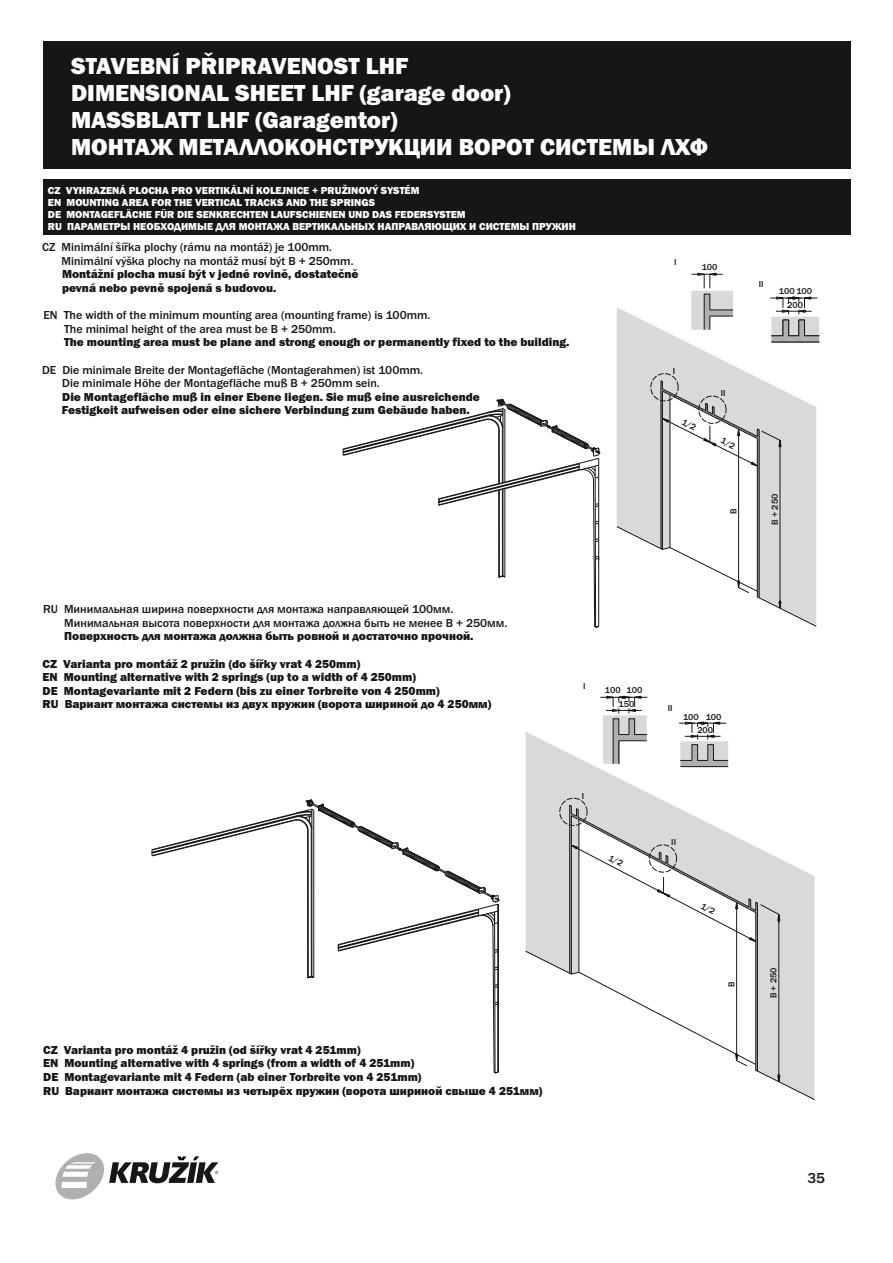
<style>
.page{position:relative;width:893px;height:1263px;background:#fff}
.page>*{position:absolute;margin:0;border:0;box-sizing:border-box;transform-origin:0 0}
.t1{font:800 24px/27.2px "Franklin Gothic";color:#fff}
.t2{font:500 15px "Franklin Gothic";color:#151616}
.t3{font:800 12px/13.6px "Franklin Gothic";color:#151616}
.t4{font:500 12px/13.6px "Franklin Gothic";color:#151616}
.t5{font:800 10.5px/11.9px "Franklin Gothic";color:#fff}
.t6{font:500 9px/14.2px "Franklin Gothic";color:#151616}
</style>
<div class="page">
<div style="left:43px;top:179px;width:808px;height:56px;background:#151616"></div>
<svg style="left:617px;top:307px;width:145px;height:73px;fill:#d9d9da"></svg>
<svg style="left:343px;top:399px;width:257px;height:228px"></svg>
<svg style="left:770px;top:297px;width:49px;height:45px"></svg>
<hr style="left:771px;top:342px;width:48px;height:1px;background:#151616">
<svg style="left:691px;top:273px;width:42px;height:57px"></svg>
<svg style="left:152px;top:799px;width:348px;height:274px"></svg>
<svg style="left:526px;top:732px;width:203px;height:84px"></svg>
<svg style="left:569px;top:805px;width:160px;height:11px;fill:#d9d9da"></svg>
<svg style="left:679px;top:722px;width:49px;height:45px"></svg>
<svg style="left:600px;top:696px;width:47px;height:68px"></svg>
<div style="left:560px;top:798px;width:27px;height:28px;border:1px dashed #151616;border-radius:50%"></div>
<div style="left:651px;top:373px;width:27px;height:28px;border:1px dashed #151616;border-radius:50%"></div>
<div style="left:43px;top:41px;width:808px;height:128px;background:#151616"></div>
<svg style="left:55px;top:1153px;width:163px;height:46px"></svg>
<svg style="left:616px;top:380px;width:201px;height:247px"></svg>
<svg style="left:525px;top:816px;width:290px;height:284px"></svg>
<h1 class="t1" style="left:71px;top:54px;width:639px">STAVEBNÍ PŘIPRAVENOST LHF<br>DIMENSIONAL SHEET LHF (garage door)<br>MASSBLATT LHF (Garagentor)<br>МОНТАЖ МЕТАЛЛОКОНСТРУКЦИИ ВОРОТ СИСТЕМЫ ЛХФ</h1>
<p class="t5" style="left:48px;top:186px;width:529px">CZ VYHRAZENÁ PLOCHA PRO VERTIKÁLNÍ KOLEJNICE + PRUŽINOVÝ SYSTÉM<br>EN MOUNTING AREA FOR THE VERTICAL TRACKS AND THE SPRINGS<br>DE MONTAGEFLÄCHE FÜR DIE SENKRECHTEN LAUFSCHIENEN UND DAS FEDERSYSTEM<br>RU ПАРАМЕТРЫ НЕОБХОДИМЫЕ ДЛЯ МОНТАЖА ВЕРТИКАЛЬНЫХ НАПРАВЛЯЮЩИХ И СИСТЕМЫ ПРУЖИН</p>
<p class="t4" style="left:62px;top:241px;width:293px;text-indent:-19px">CZ Minimální šířka plochy (rámu na montáž) je 100mm.<br>Minimální výška plochy na montáž musí být B + 250mm.</p>
<p class="t3" style="left:62px;top:268px;width:298px">Montážní plocha musí být v jedné rovině, dostatečně pevná nebo pevně spojená s budovou.</p>
<p class="t4" style="left:64px;top:309px;width:368px;text-indent:-21px">EN The width of the minimum mounting area (mounting frame) is 100mm.<br>The minimal height of the area must be B + 250mm.</p>
<p class="t3" style="left:64px;top:337px;width:507px">The mounting area must be plane and strong enough or permanently fixed to the building.</p>
<p class="t4" style="left:62px;top:364px;width:362px;text-indent:-20px">DE Die minimale Breite der Montagefläche (Montagerahmen) ist 100mm.<br>Die minimale Höhe der Montagefläche muß B + 250mm sein.</p>
<p class="t3" style="left:62px;top:391px;width:420px">Die Montagefläche muß in einer Ebene liegen. Sie muß eine ausreichende<br>Festigkeit aufweisen oder eine sichere Verbindung zum Gebäude haben.</p>
<p class="t6" style="left:674px;top:255px;width:4px">I</p>
<p class="t6" style="left:702px;top:260px;width:17px">100</p>
<p class="t6" style="left:673px;top:364px;width:4px">I</p>
<p class="t6" style="left:721px;top:387px;width:6px">II</p>
<p class="t6" style="left:759px;top:277px;width:6px">II</p>
<p class="t6" style="left:779px;top:284px;width:35px;text-align:center">100 100<br>200</p>
<p class="t6" style="left:727px;top:514px;width:7px;rotate:-90deg">B</p>
<p class="t6" style="left:768px;top:525px;width:33px;rotate:-90deg">B + 250</p>
<p class="t4" style="left:64px;top:603px;width:445px;text-indent:-21px">RU Минимальная ширина поверхности для монтажа направляющей 100мм.<br>Минимальная высота поверхности для монтажа должна быть не менее В + 250мм.</p>
<p class="t3" style="left:64px;top:630px;width:411px">Поверхность для монтажа должна быть ровной и достаточно прочной.</p>
<p class="t3" style="left:43px;top:658px;width:450px">CZ Varianta pro montáž 2 pružin (do šířky vrat 4 250mm)<br>EN Mounting alternative with 2 springs (up to a width of 4 250mm)<br>DE Montagevariante mit 2 Federn (bis zu einer Torbreite von 4 250mm)<br>RU Вариант монтажа системы из двух пружин (ворота шириной до 4 250мм)</p>
<p class="t6" style="left:583px;top:680px;width:4px">I</p>
<p class="t6" style="left:619px;top:684px;width:25px;text-indent:-14px">100 100<br>150</p>
<p class="t6" style="left:582px;top:789px;width:4px">I</p>
<p class="t6" style="left:668px;top:702px;width:6px">II</p>
<p class="t6" style="left:697px;top:711px;width:26px;line-height:13.5px;text-indent:-14px">100 100<br>200</p>
<p class="t6" style="left:671px;top:836px;width:6px">II</p>
<p class="t3" style="left:43px;top:1044px;width:501px">CZ Varianta pro montáž 4 pružin (od šířky vrat 4 251mm)<br>EN Mounting alternative with 4 springs (from a width of 4 251mm)<br>DE Montagevariante mit 4 Federn (ab einer Torbreite von 4 251mm)<br>RU Вариант монтажа системы из четырёх пружин (ворота шириной свыше 4 251мм)</p>
<p class="t6" style="left:725px;top:987px;width:7px;rotate:-90deg">B</p>
<p class="t6" style="left:767px;top:998px;width:33px;rotate:-90deg">B + 250</p>
<p class="t2" style="left:807px;top:1172px;width:19px">35</p>
</div>
